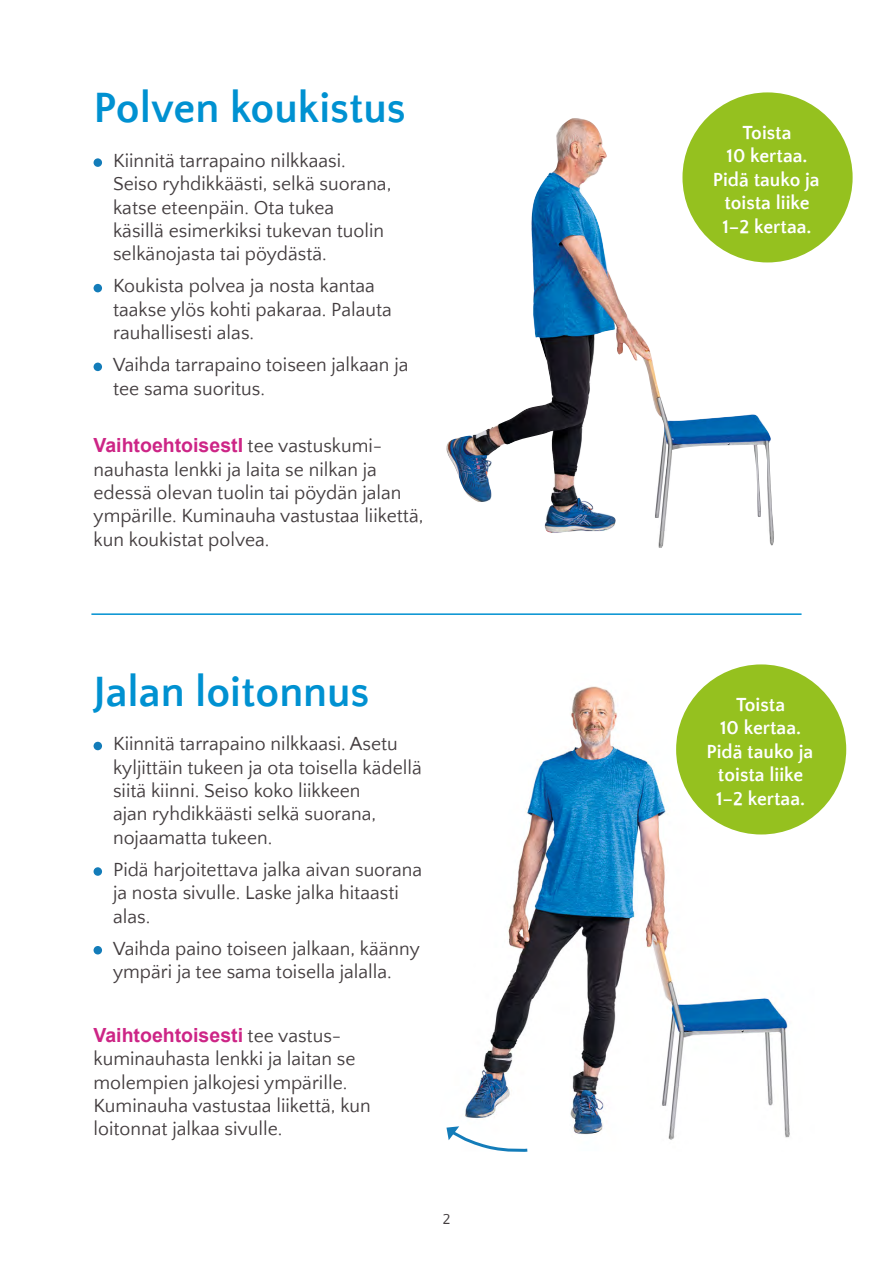
<style>
.page{position:relative;width:893px;height:1263px;background:#fff}
.page>*{position:absolute;margin:0;border:0;box-sizing:border-box;transform-origin:0 0}
.ots2{font:700 43.5px "Quattrocento Sans";color:#0091d1}
.leipis2-jumppaliikke{font:19.5px/23.4px "Quattrocento Sans";color:#433d3f}
.pallossa_valkoinen{font:700 19.5px/23.4px "Quattrocento Sans";color:#fff;text-align:center}
.t1{font:15px "Quattrocento Sans";color:#433d3f}
.s1{font-family:"Arial";font-weight:700;color:#cd2586}
</style>
<div class="page">
<img style="left:446px;top:118px;width:329px;height:430px">
<img style="left:465px;top:676px;width:349px;height:464px">
<hr style="left:91px;top:613px;width:710px;height:2px;background:#0091d1">
<div style="left:682px;top:92px;width:171px;height:170px;background:#95c11f;border-radius:50%"></div>
<div style="left:676px;top:664px;width:170px;height:170px;background:#95c11f;border-radius:50%"></div>
<svg style="left:446px;top:1126px;width:84px;height:26px"></svg>
<div style="left:94px;top:158px;width:8px;height:9px;background:#137cb9;border-radius:50%"></div>
<div style="left:94px;top:284px;width:8px;height:8px;background:#137cb9;border-radius:50%"></div>
<div style="left:94px;top:363px;width:8px;height:8px;background:#137cb9;border-radius:50%"></div>
<div style="left:94px;top:742px;width:8px;height:8px;background:#137cb9;border-radius:50%"></div>
<div style="left:94px;top:867px;width:8px;height:9px;background:#137cb9;border-radius:50%"></div>
<div style="left:94px;top:946px;width:8px;height:8px;background:#137cb9;border-radius:50%"></div>
<h2 class="ots2" style="left:94px;top:85px;width:314px">Polven koukistus</h2>
<p class="leipis2-jumppaliikke" style="left:113px;top:149px;width:280px">Kiinnitä tarrapaino nilkkaasi.<br>Seiso ryhdikkäästi, selkä suorana, katse eteenpäin. Ota tukea<br>käsillä esimerkiksi tukevan tuolin selkänojasta tai pöydästä.</p>
<p class="leipis2-jumppaliikke" style="left:113px;top:275px;width:280px">Koukista polvea ja nosta kantaa taakse ylös kohti pakaraa. Palauta rauhallisesti alas.</p>
<p class="leipis2-jumppaliikke" style="left:113px;top:354px;width:297px">Vaihda tarrapaino toiseen jalkaan ja tee sama suoritus.</p>
<p class="leipis2-jumppaliikke" style="left:94px;top:435px;width:331px"><span class="s1">VaihtoehtoisestI</span> tee vastuskumi&shy;nauhasta lenkki ja laita se nilkan ja edessä olevan tuolin tai pöydän jalan ympärille. Kuminauha vastustaa liikettä, kun koukistat polvea.</p>
<h2 class="ots2" style="left:94px;top:669px;width:277px">Jalan loitonnus</h2>
<p class="leipis2-jumppaliikke" style="left:113px;top:733px;width:310px">Kiinnitä tarrapaino nilkkaasi. Asetu kyljittäin tukeen ja ota toisella kädellä siitä kiinni. Seiso koko liikkeen<br>ajan ryhdikkäästi selkä suorana, nojaamatta tukeen.</p>
<p class="leipis2-jumppaliikke" style="left:113px;top:858px;width:311px">Pidä harjoitettava jalka aivan suorana ja nosta sivulle. Laske jalka hitaasti alas.</p>
<p class="leipis2-jumppaliikke" style="left:113px;top:937px;width:308px">Vaihda paino toiseen jalkaan, käänny ympäri ja tee sama toisella jalalla.</p>
<p class="leipis2-jumppaliikke" style="left:94px;top:1024px;width:279px"><span class="s1">Vaihtoehtoisesti</span> tee vastus&shy;kuminauhasta lenkki ja laitan se molempien jalkojesi ympärille.<br>Kuminauha vastustaa liikettä, kun loitonnat jalkaa sivulle.</p>
<p class="t1" style="left:443px;top:1211px;width:9px">2</p>
<p class="pallossa_valkoinen" style="left:742px;top:121px;width:51px">Toista</p>
<p class="pallossa_valkoinen" style="left:726px;top:145px;width:83px">10 kertaa.</p>
<p class="pallossa_valkoinen" style="left:713px;top:168px;width:108px">Pidä tauko ja toista liike<br>1–2 kertaa.</p>
<p class="pallossa_valkoinen" style="left:736px;top:693px;width:51px">Toista</p>
<p class="pallossa_valkoinen" style="left:720px;top:717px;width:83px">10 kertaa.</p>
<p class="pallossa_valkoinen" style="left:706px;top:740px;width:108px">Pidä tauko ja toista liike<br>1–2 kertaa.</p>
</div>
